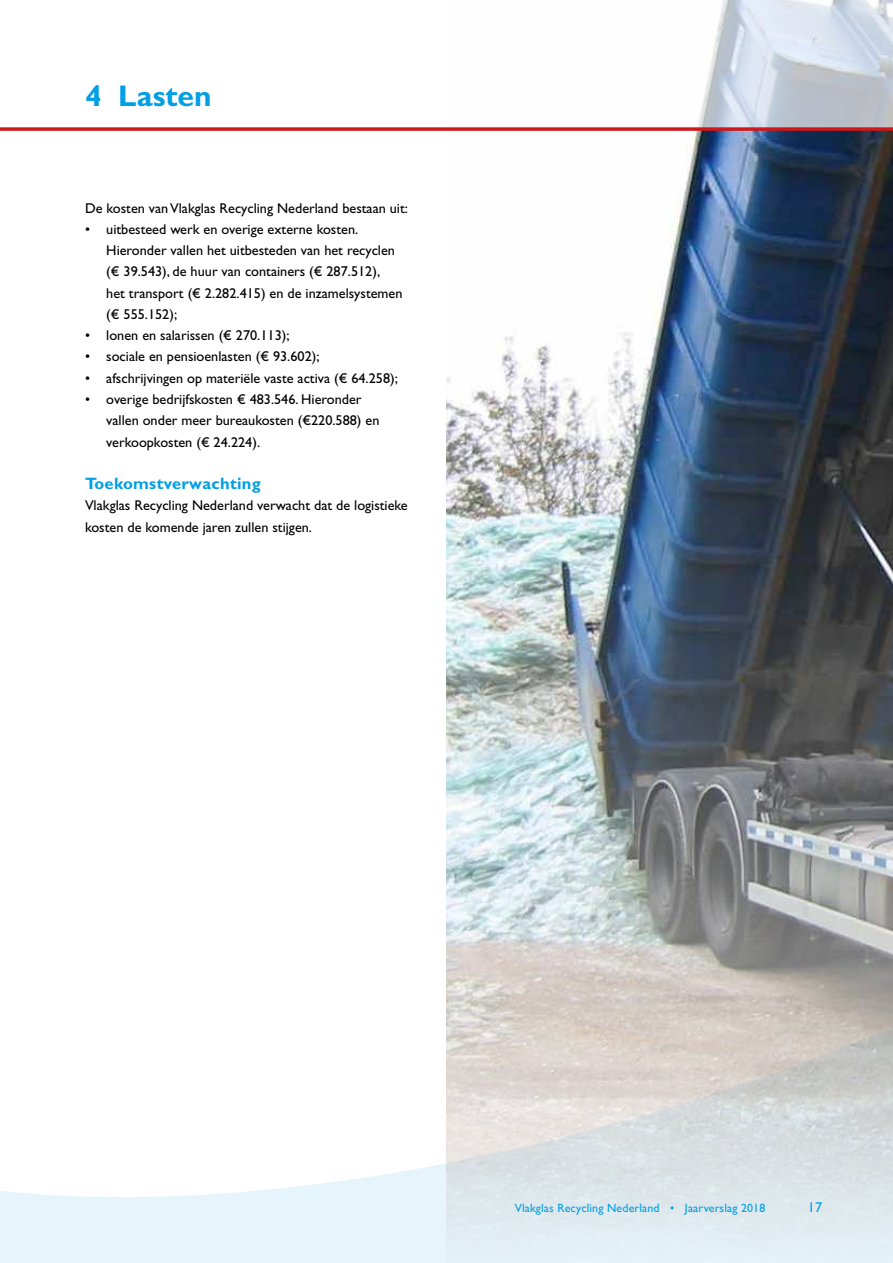
<style>
.page{position:relative;width:893px;height:1263px;background:#fff}
.page>*{position:absolute;margin:0;border:0;box-sizing:border-box;transform-origin:0 0}
.t1{font:700 30px "Gill Sans Std";color:#009fe3}
.t2{font:700 16.5px "Gill Sans Std";letter-spacing:.02em;color:#009fe3}
.t3{font:14.25px/21.3px "Gill Sans Std";color:#000}
.t4{font:14.25px "Gill Sans Std";color:#009fe3}
.t5{font:12px "Gill Sans Std";letter-spacing:.01em;color:#009fe3}
</style>
<div class="page">
<svg style="left:0;top:1163px;width:446px;height:100px;fill:#e6f5fc"></svg>
<img style="left:446px;top:131px;width:447px;height:1132px">
<svg style="left:446px;top:0;width:447px;height:128px"></svg>
<hr style="left:0;top:128px;width:893px;height:3px;background:#cd171a">
<h1 class="t1" style="left:85px;top:78px;width:128px">4 Lasten</h1>
<p class="t3" style="left:85px;top:197px;width:324px">De kosten van Vlakglas Recycling Nederland bestaan uit:</p>
<p class="t3" style="left:106px;top:219px;width:298px;text-indent:-21px">• uitbesteed werk en overige externe kosten.<br>Hieronder vallen het uitbesteden van het recyclen (€ 39.543), de huur van containers (€ 287.512),<br>het transport (€ 2.282.415) en de inzamelsystemen (€ 555.152);</p>
<p class="t3" style="left:85px;top:325px;width:206px">• lonen en salarissen (€ 270.113);</p>
<p class="t3" style="left:85px;top:346px;width:236px">• sociale en pensioenlasten (€ 93.602);</p>
<p class="t3" style="left:85px;top:367px;width:314px">• afschrijvingen op materiële vaste activa (€ 64.258);</p>
<p class="t3" style="left:106px;top:389px;width:275px;text-indent:-21px">• overige bedrijfskosten € 483.546. Hieronder vallen onder meer bureaukosten (€220.588) en verkoopkosten (€ 24.224).</p>
<p class="t2" style="left:85px;top:474px;width:177px">Toekomstverwachting</p>
<p class="t3" style="left:85px;top:495px;width:324px">Vlakglas Recycling Nederland verwacht dat de logistieke kosten de komende jaren zullen stijgen.</p>
<p class="t5" style="left:515px;top:1201px;width:252px">Vlakglas Recycling Nederland • Jaarverslag 2018</p>
<p class="t4" style="left:808px;top:1199px;width:16px">17</p>
</div>
